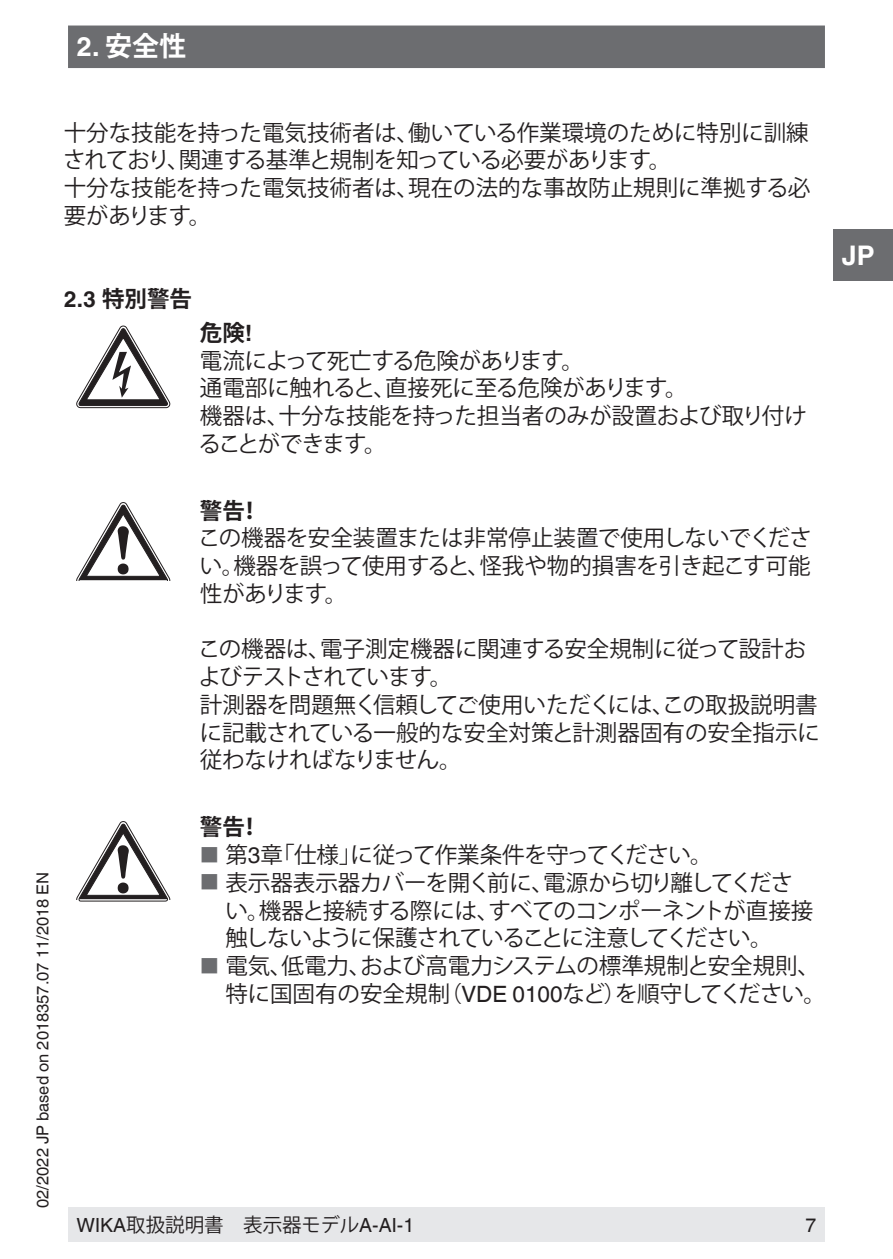
<style>
.page{position:relative;width:893px;height:1259px;background:#fff}
.page>*{position:absolute;margin:0;border:0;box-sizing:border-box;transform-origin:0 0}
.t1{font:700 27px "Koz Go Pro";color:#fff}
.t2{font:700 27px "Helvetica World";color:#fff}
.t3{font:22.5px/27.6px "Koz Go Pro";letter-spacing:-.01em;color:#231f20}
.t4{font:22.5px/27.6px "Koz Go Pro";letter-spacing:-.04em;color:#231f20}
.t5{font:22.5px "Koz Go Pro";letter-spacing:-.035em;color:#231f20}
.t6{font:700 22.5px "Koz Go Pro";color:#231f20}
.t7{font:19.5px "Koz Go Pro";color:#231f20}
.t8{font:19.5px "Helvetica World";color:#231f20}
.t9{font:16.5px "Helvetica World";color:#231f20}
.s1{font-family:"Helvetica World"}
.s2{font-weight:700}
.s3{font-family:"Helvetica World";font-weight:700}
.s4{font-size:19.2px;color:#6c6d70}
</style>
<div class="page">
<div style="left:833px;top:230px;width:60px;height:51px;background:#6c6d70"></div>
<div style="left:68px;top:1208px;width:757px;height:34px;background:#e6e7e9"></div>
<div style="left:68px;top:26px;width:757px;height:42px;background:#6c6d70"></div>
<svg style="left:77px;top:326px;width:93px;height:82px"></svg>
<svg style="left:77px;top:502px;width:93px;height:78px"></svg>
<svg style="left:77px;top:821px;width:93px;height:80px"></svg>
<p class="t1" style="left:77px;top:29px;width:111px"><span class="s1">2.</span> 安全性</p>
<p class="t3" style="left:63px;top:119px;width:749px">十分な技能を持った電気技術者は、働いている作業環境のために特別に訓練されており、関連する基準と規制を知っている必要があります。<br>十分な技能を持った電気技術者は、現在の法的な事故防止規則に準拠する必要があります。</p>
<p class="t6" style="left:64px;top:284px;width:130px"><span class="s1">2.3</span> 特別警告</p>
<p class="t3" style="left:198px;top:319px;width:610px"><span class="s2">危険</span><span class="s3">!<br></span>電流によって死亡する危険があります。<br>通電部に触れると、直接死に至る危険があります。<br>機器は、十分な技能を持った担当者のみが設置および取り付けることができます。</p>
<p class="t9" style="left:33px;top:1208px;width:337px;rotate:-90deg">02/2022 JP based on 2018357.07 11/2018 EN</p>
<p class="t6" style="left:200px;top:496px;width:63px">警告！</p>
<p class="t3" style="left:198px;top:525px;width:615px;text-align:justify">この機器を安全装置または非常停止装置で使用しないでください。機器を誤って使用すると、怪我や物的損害を引き起こす可能性があります。</p>
<p class="t3" style="left:198px;top:636px;width:623px">この機器は、電子測定機器に関連する安全規制に従って設計およびテストされています。<br>計測器を問題無く信頼してご使用いただくには、この取扱説明書に記載されている一般的な安全対策と計測器固有の安全指示に従わなければなりません。</p>
<p class="t6" style="left:200px;top:812px;width:63px">警告！</p>
<p class="t5" style="left:200px;top:840px;width:514px"><span class="s4">■</span> 第<span class="s1">3</span>章「仕様」に従って作業条件を守ってください。</p>
<p class="t4" style="left:225px;top:869px;width:589px;text-indent:-26px"><span class="s4">■</span> 表示器表示器カバーを開く前に、電源から切り離してください。機器と接続する際には、すべてのコンポーネントが直接接触しないように保護されていることに注意してください。</p>
<p class="t3" style="left:200px;top:952px;width:627px;text-align:right"><span class="s4">■</span> 電気、低電力、および高電力システムの標準規制と安全規則、特に国固有の安全規制（<span class="s1">VDE 0100</span>など）を順守してください。</p>
<p class="t7" style="left:77px;top:1212px;width:339px"><span class="s1">WIKA</span>取扱説明書　表示器モデル<span class="s1">A-AI-1</span></p>
<p class="t8" style="left:806px;top:1213px;width:12px">7</p>
<p class="t2" style="left:842px;top:240px;width:34px">JP</p>
</div>
